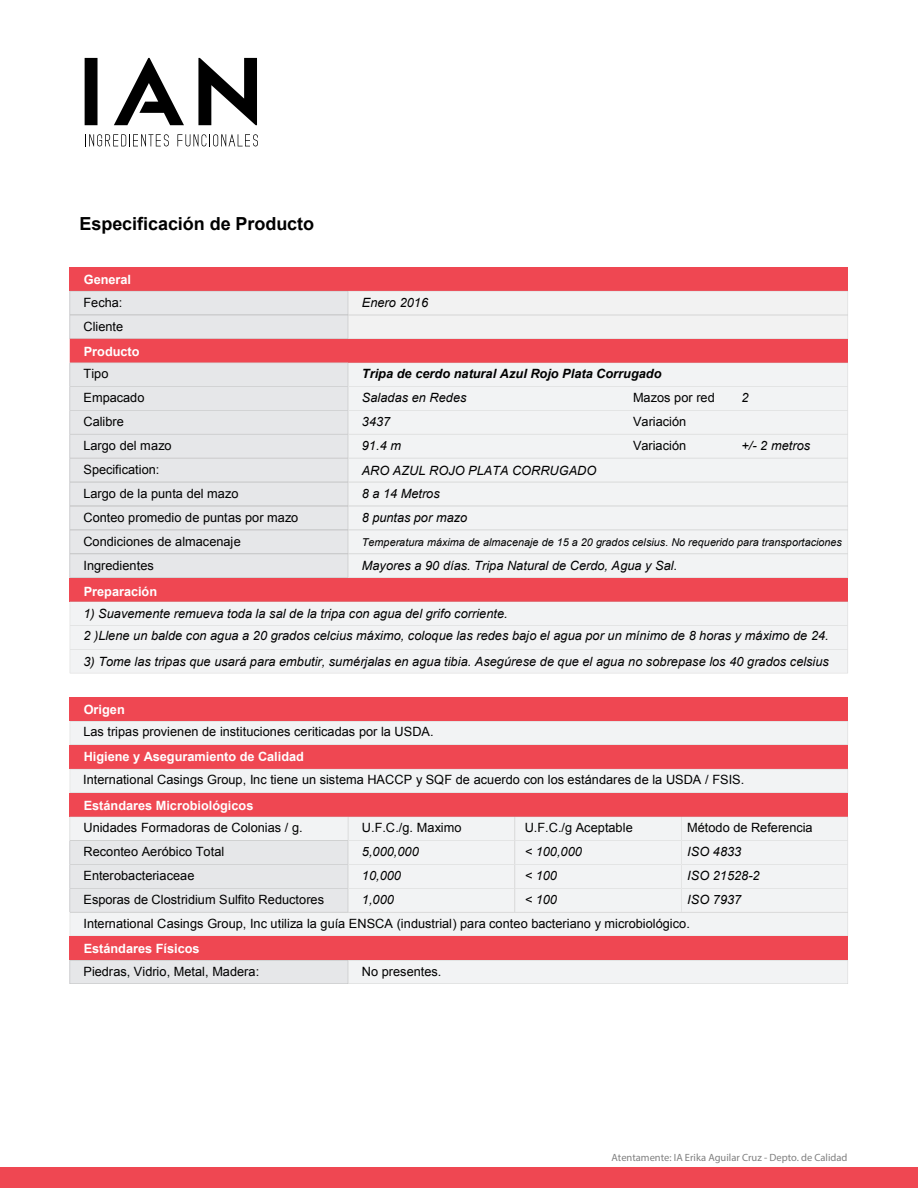
<style>
.page{position:relative;width:918px;height:1188px;background:#fff}
.page>*{position:absolute;margin:0;border:0;box-sizing:border-box;transform-origin:0 0}
.t1{font:700 18px "Arial";letter-spacing:-.005em;color:#000}
.t2{font:12.75px/24px "Arial";color:#000}
.t3{font:italic 12.75px/22.5px "Arial";color:#000}
.t4{font:700 12.75px "Arial";letter-spacing:-.005em;color:#fff}
.t5{font:italic 700 12.75px "Arial";color:#000}
.t6{font:italic 10.8px "Arial";color:#000}
.t7{font:10.5px "Myriad Pro";color:#808080}
</style>
<div class="page">
<svg style="left:85px;top:134px;width:84px;height:12px"></svg>
<svg style="left:177px;top:134px;width:81px;height:12px"></svg>
<svg style="left:114px;top:58px;width:70px;height:67px"></svg>
<svg style="left:198px;top:58px;width:59px;height:67px"></svg>
<svg style="left:85px;top:58px;width:13px;height:67px"></svg>
<div style="left:70px;top:267px;width:278px;height:24px;background:#ef4752"></div>
<div style="left:348px;top:267px;width:500px;height:24px;background:#ef4752"></div>
<svg style="left:70px;top:291px;width:778px;height:48px"></svg>
<div style="left:70px;top:339px;width:278px;height:24px;background:#ef4752"></div>
<div style="left:348px;top:339px;width:500px;height:24px;background:#ef4752"></div>
<svg style="left:70px;top:960px;width:778px;height:24px"></svg>
<svg style="left:70px;top:363px;width:778px;height:215px"></svg>
<div style="left:70px;top:578px;width:778px;height:24px;background:#ef4752"></div>
<div style="left:70px;top:602px;width:778px;height:71px;background:#f2f3f4"></div>
<div style="left:70px;top:697px;width:778px;height:24px;background:#ef4752"></div>
<svg style="left:70px;top:721px;width:778px;height:24px"></svg>
<div style="left:70px;top:745px;width:778px;height:24px;background:#ef4752"></div>
<svg style="left:70px;top:769px;width:778px;height:24px"></svg>
<div style="left:70px;top:793px;width:778px;height:24px;background:#ef4752"></div>
<div style="left:70px;top:936px;width:778px;height:24px;background:#ef4752"></div>
<svg style="left:70px;top:817px;width:778px;height:119px"></svg>
<div style="left:0;top:1167px;width:918px;height:21px;background:#ef4752"></div>
<h1 class="t1" style="left:80px;top:211px;width:236px">Especificación de Producto</h1>
<p class="t4" style="left:84px;top:271px;width:49px">General</p>
<p class="t2" style="left:84px;top:291px;width:41px">Fecha:<br>Cliente</p>
<p class="t3" style="left:362px;top:292px;width:68px">Enero 2016</p>
<p class="t4" style="left:84px;top:343px;width:57px">Producto</p>
<p class="t2" style="left:84px;top:361px;width:26px">Tipo</p>
<p class="t5" style="left:362px;top:365px;width:301px">Tripa de cerdo natural Azul Rojo Plata Corrugado</p>
<p class="t2" style="left:84px;top:385px;width:63px">Empacado</p>
<p class="t3" style="left:362px;top:386px;width:106px">Saladas en Redes</p>
<p class="t2" style="left:633px;top:385px;width:83px">Mazos por red</p>
<p class="t2" style="left:83px;top:409px;width:42px">Calibre</p>
<p class="t3" style="left:362px;top:410px;width:30px">3437</p>
<p class="t2" style="left:633px;top:409px;width:55px">Variación</p>
<p class="t2" style="left:83px;top:433px;width:90px">Largo del mazo</p>
<p class="t3" style="left:362px;top:434px;width:41px">91.4 m</p>
<p class="t2" style="left:633px;top:433px;width:55px">Variación</p>
<p class="t3" style="left:741px;top:434px;width:70px">+/- 2 metros</p>
<p class="t2" style="left:83px;top:457px;width:78px">Specification:</p>
<p class="t3" style="left:362px;top:460px;width:236px">ARO AZUL ROJO PLATA CORRUGADO</p>
<p class="t2" style="left:83px;top:481px;width:157px">Largo de la punta del mazo</p>
<p class="t3" style="left:362px;top:482px;width:79px">8 a 14 Metros</p>
<p class="t2" style="left:83px;top:505px;width:216px">Conteo promedio de puntas por mazo</p>
<p class="t3" style="left:362px;top:506px;width:107px">8 puntas por mazo</p>
<p class="t2" style="left:83px;top:529px;width:159px">Condiciones de almacenaje</p>
<p class="t6" style="left:362px;top:535px;width:481px">Temperatura máxima de almacenaje de 15 a 20 grados celsius. No requerido para transportaciones</p>
<p class="t2" style="left:84px;top:553px;width:72px">Ingredientes</p>
<p class="t3" style="left:362px;top:554px;width:317px">Mayores a 90 días. Tripa Natural de Cerdo, Agua y Sal.</p>
<p class="t4" style="left:84px;top:583px;width:75px">Preparación</p>
<p class="t3" style="left:83px;top:602px;width:747px">1) Suavemente remueva toda la sal de la tripa con agua del grifo corriente.<br>2 )Llene un balde con agua a 20 grados celcius máximo, coloque las redes bajo el agua por un mínimo de 8 horas y máximo de 24.</p>
<p class="t3" style="left:83px;top:650px;width:747px">3) Tome las tripas que usará para embutir, sumérjalas en agua tibia. Asegúrese de que el agua no sobrepase los 40 grados celsius</p>
<p class="t4" style="left:84px;top:701px;width:43px">Origen</p>
<p class="t2" style="left:83px;top:720px;width:352px">Las tripas provienen de instituciones ceriticadas por la USDA.</p>
<p class="t4" style="left:84px;top:748px;width:222px">Higiene y Aseguramiento de Calidad</p>
<p class="t2" style="left:83px;top:768px;width:662px">International Casings Group, Inc tiene un sistema HACCP y SQF de acuerdo con los estándares de la USDA / FSIS.</p>
<p class="t4" style="left:84px;top:797px;width:171px">Estándares Microbiológicos</p>
<p class="t2" style="left:84px;top:816px;width:221px">Unidades Formadoras de Colonias / g.</p>
<p class="t2" style="left:362px;top:816px;width:101px">U.F.C./g. Maximo</p>
<p class="t2" style="left:525px;top:816px;width:110px">U.F.C./g Aceptable</p>
<p class="t2" style="left:687px;top:816px;width:127px">Método de Referencia</p>
<p class="t2" style="left:84px;top:840px;width:142px">Reconteo Aeróbico Total</p>
<p class="t3" style="left:362px;top:841px;width:58px">5,000,000</p>
<p class="t3" style="left:525px;top:841px;width:59px">&lt; 100,000</p>
<p class="t3" style="left:687px;top:841px;width:55px">ISO 4833</p>
<p class="t2" style="left:84px;top:864px;width:112px">Enterobacteriaceae</p>
<p class="t3" style="left:362px;top:865px;width:40px">10,000</p>
<p class="t3" style="left:525px;top:865px;width:34px">&lt; 100</p>
<p class="t3" style="left:687px;top:865px;width:74px">ISO 21528-2</p>
<p class="t2" style="left:84px;top:888px;width:242px">Esporas de Clostridium Sulfito Reductores</p>
<p class="t3" style="left:362px;top:889px;width:33px">1,000</p>
<p class="t3" style="left:525px;top:889px;width:34px">&lt; 100</p>
<p class="t3" style="left:687px;top:889px;width:55px">ISO 7937</p>
<p class="t2" style="left:84px;top:912px;width:608px">International Casings Group, Inc utiliza la guía ENSCA (industrial) para conteo bacteriano y microbiológico.</p>
<p class="t4" style="left:84px;top:940px;width:117px">Estándares Físicos</p>
<p class="t2" style="left:83px;top:960px;width:177px">Piedras, Vidrio, Metal, Madera:</p>
<p class="t2" style="left:362px;top:960px;width:81px">No presentes.</p>
<p class="t3" style="left:741px;top:386px;width:9px">2</p>
<p class="t7" style="left:612px;top:1151px;width:237px">Atentamente: IA Erika Aguilar Cruz - Depto. de Calidad</p>
</div>
